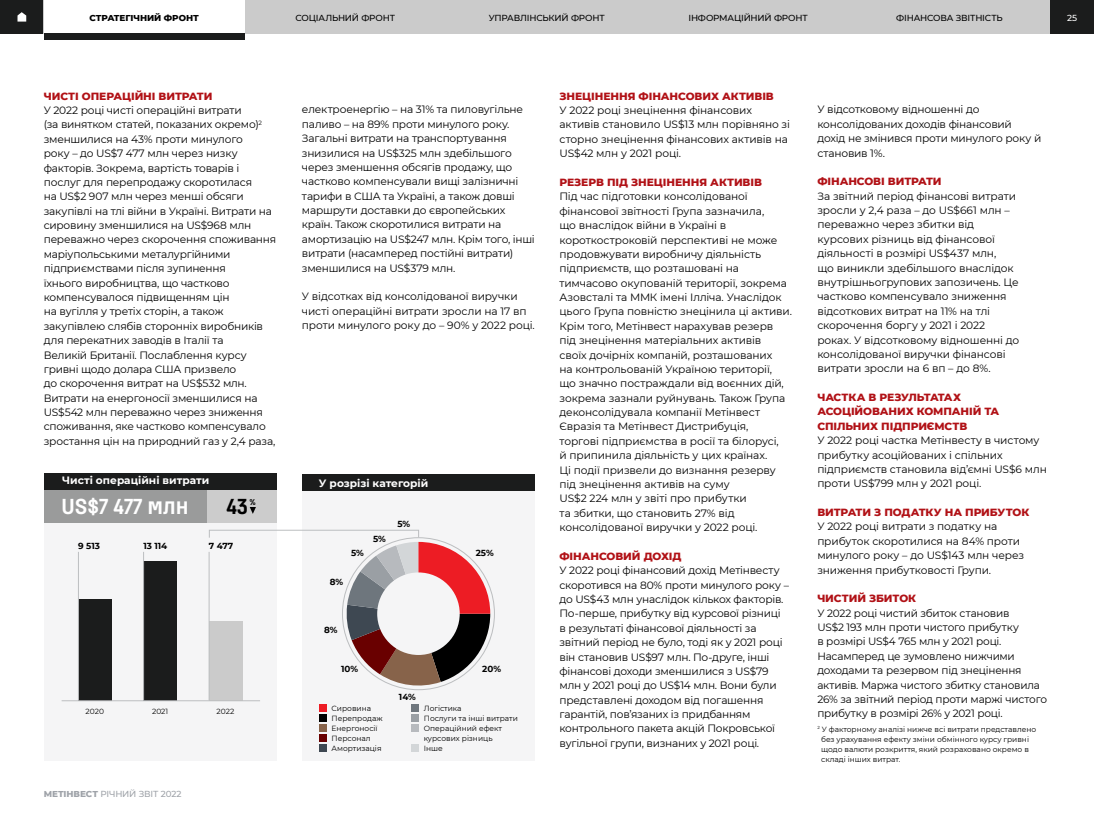
<style>
.page{position:relative;width:1094px;height:819px;background:#fff}
.page>*{position:absolute;margin:0;border:0;box-sizing:border-box;transform-origin:0 0}
.t1{font:700 22.5px "Azovsteel";color:#fff}
.t2{font:700 22.5px "Azovsteel";color:#000}
.t3{font:10.62px/14.4px "Montserrat";letter-spacing:-.015em;color:#000}
.t4{font:800 10.62px/14.4px "Montserrat";letter-spacing:-.01em;color:#b11116}
.t5{font:700 10.62px "Montserrat";color:#fff}
.t6{font:500 8.75px "Montserrat";letter-spacing:-.025em;color:#000}
.t7{font:700 8.75px "Montserrat";color:#000}
.t8{font:500 8.75px "Montserrat";letter-spacing:-.025em;color:#9fa3a9}
.t9{font:800 8.75px "Montserrat";letter-spacing:-.01em;color:#000}
.t10{font:500 8.75px "Montserrat";color:#fff}
.t11{font:700 8.75px "Azovsteel";color:#000}
.t12{font:7.5px/10px "Montserrat";color:#000}
.s1{font-weight:800}
</style>
<div class="page">
<div style="left:1050px;top:0;width:44px;height:34px;background:#1b1c1c"></div>
<div style="left:0;top:0;width:44px;height:34px;background:#1b1c1c"></div>
<div style="left:44px;top:0;width:1006px;height:34px;background:#cbcbcb"></div>
<div style="left:44px;top:0;width:200px;height:34px;background:#fff"></div>
<div style="left:44px;top:34px;width:200px;height:6px;background:#1b1c1c"></div>
<svg style="left:18px;top:12px;width:8px;height:10px"></svg>
<div style="left:302px;top:491px;width:232px;height:270px;background:#f5f5f6"></div>
<div style="left:44px;top:523px;width:233px;height:238px;background:#f5f5f6"></div>
<div style="left:44px;top:489px;width:233px;height:34px;background:#9a9b9b"></div>
<div style="left:207px;top:489px;width:70px;height:34px;background:#ccc"></div>
<div style="left:44px;top:473px;width:233px;height:17px;background:#1b1c1c"></div>
<div style="left:78px;top:599px;width:34px;height:101px;background:#1b1c1c"></div>
<div style="left:144px;top:561px;width:33px;height:140px;background:#1b1c1c"></div>
<div style="left:209px;top:621px;width:34px;height:80px;background:#cbcbcb"></div>
<hr style="left:78px;top:552px;width:1px;height:148px;background:#bcbec0">
<hr style="left:143px;top:552px;width:1px;height:148px;background:#bcbec0">
<hr style="left:209px;top:552px;width:1px;height:148px;background:#bcbec0">
<hr style="left:62px;top:700px;width:198px;height:1px;background:#bcbec0">
<div style="left:302px;top:474px;width:232px;height:17px;background:#1b1c1c"></div>
<div style="left:319px;top:704px;width:8px;height:8px;background:#ed1c24"></div>
<div style="left:319px;top:714px;width:8px;height:8px;background:#000"></div>
<div style="left:319px;top:744px;width:8px;height:8px;background:#3e4852"></div>
<div style="left:411px;top:744px;width:8px;height:8px;background:#d3d6d8"></div>
<div style="left:319px;top:734px;width:8px;height:8px;background:#690000"></div>
<div style="left:319px;top:724px;width:8px;height:8px;background:#87634a"></div>
<div style="left:411px;top:724px;width:8px;height:8px;background:#b7babe"></div>
<div style="left:411px;top:714px;width:8px;height:8px;background:#9a9fa4"></div>
<div style="left:411px;top:704px;width:8px;height:8px;background:#6e767d"></div>
<svg style="left:209px;top:530px;width:281px;height:158px"></svg>
<div style="left:377px;top:572px;width:83px;height:83px;background:#f5f5f6;border-radius:50%"></div>
<svg style="left:250px;top:507px;width:6px;height:7px"></svg>
<p class="t9" style="left:89px;top:11px;width:111px">СТРАТЕГІЧНИЙ ФРОНТ</p>
<p class="t6" style="left:295px;top:12px;width:101px">СОЦІАЛЬНИЙ ФРОНТ</p>
<p class="t6" style="left:489px;top:12px;width:118px">УПРАВЛІНСЬКИЙ ФРОНТ</p>
<p class="t6" style="left:688px;top:12px;width:121px">ІНФОРМАЦІЙНИЙ ФРОНТ</p>
<p class="t6" style="left:896px;top:12px;width:108px">ФІНАНСОВА ЗВІТНІСТЬ</p>
<p class="t10" style="left:1067px;top:12px;width:12px">25</p>
<p class="t4" style="left:44px;top:88px;width:170px">ЧИСТІ ОПЕРАЦІЙНІ ВИТРАТИ</p>
<p class="t3" style="left:44px;top:103px;width:234px">У 2022 році чисті операційні витрати<br>(за винятком статей, показаних окремо)<sup>2 </sup>зменшилися на 43% проти минулого<br>року – до US$7 477 млн через низку факторів. Зокрема, вартість товарів і послуг для перепродажу скоротилася<br>на US$2 907 млн через менші обсяги закупівлі на тлі війни в Україні. Витрати на сировину зменшилися на US$968 млн переважно через скорочення споживання маріупольськими металургійними підприємствами після зупинення<br>їхнього виробництва, що частково компенсувалося підвищенням цін<br>на вугілля у третіх сторін, а також закупівлею слябів сторонніх виробників для перекатних заводів в Італії та<br>Великій Британії. Послаблення курсу гривні щодо долара США призвело<br>до скорочення витрат на US$532 млн.<br>Витрати на енергоносії зменшилися на US$542 млн переважно через зниження споживання, яке частково компенсувало зростання цін на природний газ у 2,4 раза,</p>
<p class="t5" style="left:62px;top:473px;width:149px">Чисті операційні витрати</p>
<h1 class="t1" style="left:62px;top:493px;width:129px">US$7 477 млн</h1>
<h1 class="t2" style="left:226px;top:493px;width:23px">43</h1>
<p class="t11" style="left:250px;top:497px;width:8px">%</p>
<p class="t7" style="left:78px;top:539px;width:23px">9 513</p>
<p class="t7" style="left:143px;top:539px;width:25px">13 114</p>
<p class="t7" style="left:209px;top:539px;width:26px">7 477</p>
<p class="t12" style="left:86px;top:706px;width:20px">2020</p>
<p class="t12" style="left:152px;top:706px;width:18px">2021</p>
<p class="t12" style="left:217px;top:706px;width:19px">2022</p>
<p class="t8" style="left:44px;top:788px;width:139px"><span class="s1">МЕТІНВЕСТ</span> РІЧНИЙ ЗВІТ 2022</p>
<p class="t3" style="left:302px;top:102px;width:234px">електроенергію – на 31% та пиловугільне паливо – на 89% проти минулого року.<br>Загальні витрати на транспортування знизилися на US$325 млн здебільшого через зменшення обсягів продажу, що частково компенсували вищі залізничні тарифи в США та Україні, а також довші маршрути доставки до європейських країн. Також скоротилися витрати на амортизацію на US$247 млн. Крім того, інші витрати (насамперед постійні витрати) зменшилися на US$379 млн.</p>
<p class="t3" style="left:302px;top:289px;width:234px">У відсотках від консолідованої виручки чисті операційні витрати зросли на 17 вп проти минулого року до – 90% у 2022 році.</p>
<p class="t5" style="left:319px;top:475px;width:111px">У розрізі категорій</p>
<p class="t7" style="left:351px;top:546px;width:14px">5%</p>
<p class="t7" style="left:330px;top:576px;width:15px">8%</p>
<p class="t7" style="left:373px;top:532px;width:14px">5%</p>
<p class="t7" style="left:397px;top:518px;width:14px">5%</p>
<p class="t7" style="left:476px;top:547px;width:19px">25%</p>
<p class="t7" style="left:324px;top:623px;width:15px">8%</p>
<p class="t7" style="left:341px;top:662px;width:19px">10%</p>
<p class="t12" style="left:331px;top:703px;width:52px">Сировина<br>Перепродаж<br>Енергоносії<br>Персонал<br>Амортизація</p>
<p class="t7" style="left:482px;top:662px;width:20px">20%</p>
<p class="t7" style="left:399px;top:691px;width:18px">14%</p>
<p class="t12" style="left:424px;top:703px;width:96px">Логістика<br>Послуги та інші витрати<br>Операційний ефект курсових різниць<br>Інше</p>
<p class="t4" style="left:559px;top:88px;width:216px">ЗНЕЦІНЕННЯ ФІНАНСОВИХ АКТИВІВ</p>
<p class="t3" style="left:559px;top:103px;width:232px">У 2022 році знецінення фінансових активів становило US$13 млн порівняно зі сторно знецінення фінансових активів на US$42 млн у 2021 році.</p>
<p class="t4" style="left:559px;top:174px;width:204px">РЕЗЕРВ ПІД ЗНЕЦІНЕННЯ АКТИВІВ</p>
<p class="t3" style="left:559px;top:189px;width:234px">Під час підготовки консолідованої фінансової звітності Група зазначила,<br>що внаслідок війни в Україні в короткостроковій перспективі не може продовжувати виробничу діяльність підприємств, що розташовані на тимчасово окупованій території, зокрема Азовсталі та ММК імені Ілліча. Унаслідок цього Група повністю знецінила ці активи.<br>Крім того, Метінвест нарахував резерв під знецінення матеріальних активів<br>своїх дочірніх компаній, розташованих<br>на контрольованій Україною території,<br>що значно постраждали від воєнних дій, зокрема зазнали руйнувань. Також Група деконсолідувала компанії Метінвест Євразія та Метінвест Дистрибуція,<br>торгові підприємства в росії та білорусі,<br>й припинила діяльність у цих країнах.<br>Ці події призвели до визнання резерву під знецінення активів на суму<br>US$2 224 млн у звіті про прибутки<br>та збитки, що становить 27% від консолідованої виручки у 2022 році.</p>
<p class="t4" style="left:559px;top:548px;width:123px">ФІНАНСОВИЙ ДОХІД</p>
<p class="t3" style="left:559px;top:563px;width:231px">У 2022 році фінансовий дохід Метінвесту скоротився на 80% проти минулого року – до US$43 млн унаслідок кількох факторів.<br>По-перше, прибутку від курсової різниці в результаті фінансової діяльності за звітний період не було, тоді як у 2021 році він становив US$97 млн. По-друге, інші фінансові доходи зменшилися з US$79 млн у 2021 році до US$14 млн. Вони були представлені доходом від погашення гарантій, пов’язаних із придбанням контрольного пакета акцій Покровської вугільної групи, визнаних у 2021 році.</p>
<p class="t3" style="left:817px;top:102px;width:225px">У відсотковому відношенні до консолідованих доходів фінансовий дохід не змінився проти минулого року й становив 1%.</p>
<p class="t4" style="left:817px;top:174px;width:126px">ФІНАНСОВІ ВИТРАТИ</p>
<p class="t3" style="left:817px;top:188px;width:203px">За звітний період фінансові витрати зросли у 2,4 раза – до US$661 млн – переважно через збитки від курсових різниць від фінансової діяльності в розмірі US$437 млн,<br>що виникли здебільшого внаслідок внутрішньогрупових запозичень. Це частково компенсувало зниження відсоткових витрат на 11% на тлі скорочення боргу у 2021 і 2022 роках. У відсотковому відношенні до консолідованої виручки фінансові витрати зросли на 6 вп – до 8%.</p>
<p class="t4" style="left:817px;top:389px;width:183px">ЧАСТКА В РЕЗУЛЬТАТАХ<br>АСОЦІЙОВАНИХ КОМПАНІЙ ТА<br>СПІЛЬНИХ ПІДПРИЄМСТВ</p>
<p class="t3" style="left:817px;top:433px;width:231px">У 2022 році частка Метінвесту в чистому прибутку асоційованих і спільних підприємств становила від’ємні US$6 млн проти US$799 млн у 2021 році.</p>
<p class="t4" style="left:817px;top:504px;width:214px">ВИТРАТИ З ПОДАТКУ НА ПРИБУТОК</p>
<p class="t3" style="left:817px;top:519px;width:208px">У 2022 році витрати з податку на прибуток скоротилися на 84% проти минулого року – до US$143 млн через зниження прибутковості Групи.</p>
<p class="t4" style="left:817px;top:591px;width:100px">ЧИСТИЙ ЗБИТОК</p>
<p class="t3" style="left:817px;top:605px;width:231px">У 2022 році чистий збиток становив<br>US$2 193 млн проти чистого прибутку<br>в розмірі US$4 765 млн у 2021 році.<br>Насамперед це зумовлено нижчими доходами та резервом під знецінення активів. Маржа чистого збитку становила 26% за звітний період проти маржі чистого прибутку в розмірі 26% у 2021 році.</p>
<p class="t12" style="left:821px;top:723px;width:217px;text-indent:-4px"><sup>2</sup> У факторному аналізі нижче всі витрати представлено без урахування ефекту зміни обмінного курсу гривні щодо валюти розкриття, який розраховано окремо в складі інших витрат.</p>
</div>
